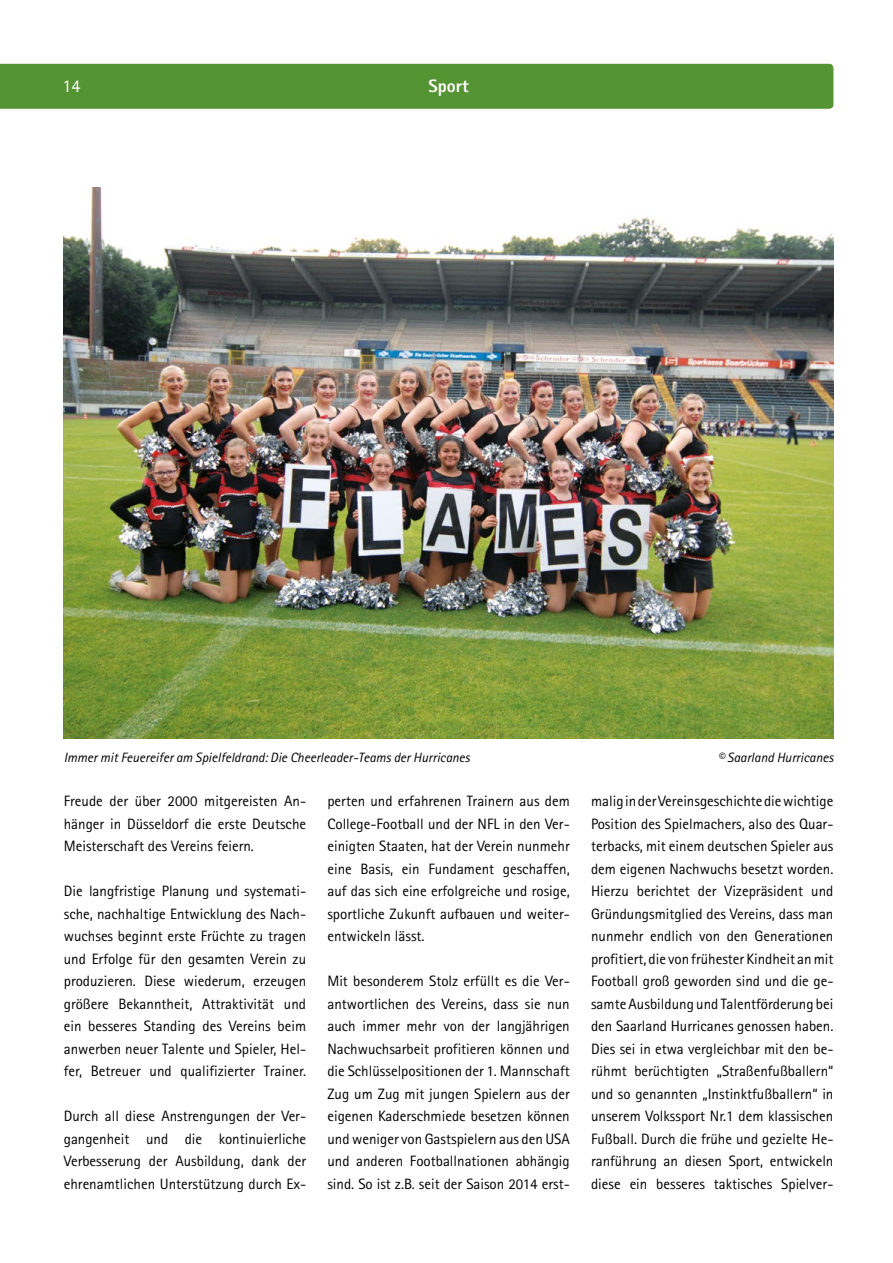
<style>
.page{position:relative;width:893px;height:1263px;background:#fff}
.page>*{position:absolute;margin:0;border:0;box-sizing:border-box;transform-origin:0 0}
.t1{font:800 18px "Rotis Sans Serif";color:#fff}
.t2{font:18px "Rotis Sans Serif";color:#fff}
.t3{font:15px/22.5px "Rotis Sans Serif";color:#000;text-align:justify}
.t4{font:italic 13.5px "Rotis Sans Serif";color:#000}
</style>
<div class="page">
<div style="left:0;top:64px;width:833px;height:45px;background:#559433"></div>
<img style="left:64px;top:187px;width:769px;height:552px">
<p class="t2" style="left:63px;top:75px;width:19px">14</p>
<p class="t1" style="left:428px;top:74px;width:42px">Sport</p>
<p class="t4" style="left:64px;top:750px;width:408px">Immer mit Feuereifer am Spielfeldrand: Die Cheerleader-Teams der Hurricanes</p>
<p class="t4" style="left:718px;top:750px;width:117px">© Saarland Hurricanes</p>
<p class="t3" style="left:64px;top:790px;width:244px">Freude der über 2000 mitgereisten An&shy;hänger in Düsseldorf die erste Deutsche Meisterschaft des Vereins feiern.</p>
<p class="t3" style="left:64px;top:880px;width:244px">Die langfristige Planung und systemati&shy;sche, nachhaltige Entwicklung des Nach&shy;wuchses beginnt erste Früchte zu tragen und Erfolge für den gesamten Verein zu produzieren. Diese wiederum, erzeugen größere Bekanntheit, Attraktivität und ein besseres Standing des Vereins beim anwerben neuer Talente und Spieler, Hel&shy;fer, Betreuer und qualifizierter Trainer.</p>
<p class="t3" style="left:64px;top:1105px;width:244px">Durch all diese Anstrengungen der Ver&shy;gangenheit und die kontinuierliche Verbesserung der Ausbildung, dank der ehrenamtlichen Unterstützung durch Ex-</p>
<p class="t3" style="left:327px;top:790px;width:244px">perten und erfahrenen Trainern aus dem College-Football und der NFL in den Ver&shy;einigten Staaten, hat der Verein nunmehr eine Basis, ein Fundament geschaffen, auf das sich eine erfolgreiche und rosige, sportliche Zukunft aufbauen und weiter&shy;entwickeln lässt.</p>
<p class="t3" style="left:327px;top:970px;width:244px">Mit besonderem Stolz erfüllt es die Ver&shy;antwortlichen des Vereins, dass sie nun auch immer mehr von der langjährigen Nachwuchsarbeit profitieren können und die Schlüsselpositionen der 1. Mannschaft Zug um Zug mit jungen Spielern aus der eigenen Kaderschmiede besetzen können und weniger von Gastspielern aus den USA und anderen Footballnationen abhängig sind. So ist z.B. seit der Saison 2014 erst-</p>
<p class="t3" style="left:591px;top:790px;width:244px">malig in der Vereinsgeschichte die wichtige Position des Spielmachers, also des Quar&shy;terbacks, mit einem deutschen Spieler aus dem eigenen Nachwuchs besetzt worden.<br>Hierzu berichtet der Vizepräsident und Gründungsmitglied des Vereins, dass man nunmehr endlich von den Generationen profitiert, die von frühester Kindheit an mit Football groß geworden sind und die ge&shy;samte Ausbildung und Talentförderung bei den Saarland Hurricanes genossen haben.<br>Dies sei in etwa vergleichbar mit den be&shy;rühmt berüchtigten „Straßenfußballern“ und so genannten „Instinktfußballern“ in unserem Volkssport Nr.1 dem klassischen Fußball. Durch die frühe und gezielte He&shy;ranführung an diesen Sport, entwickeln diese ein besseres taktisches Spielver-</p>
</div>
